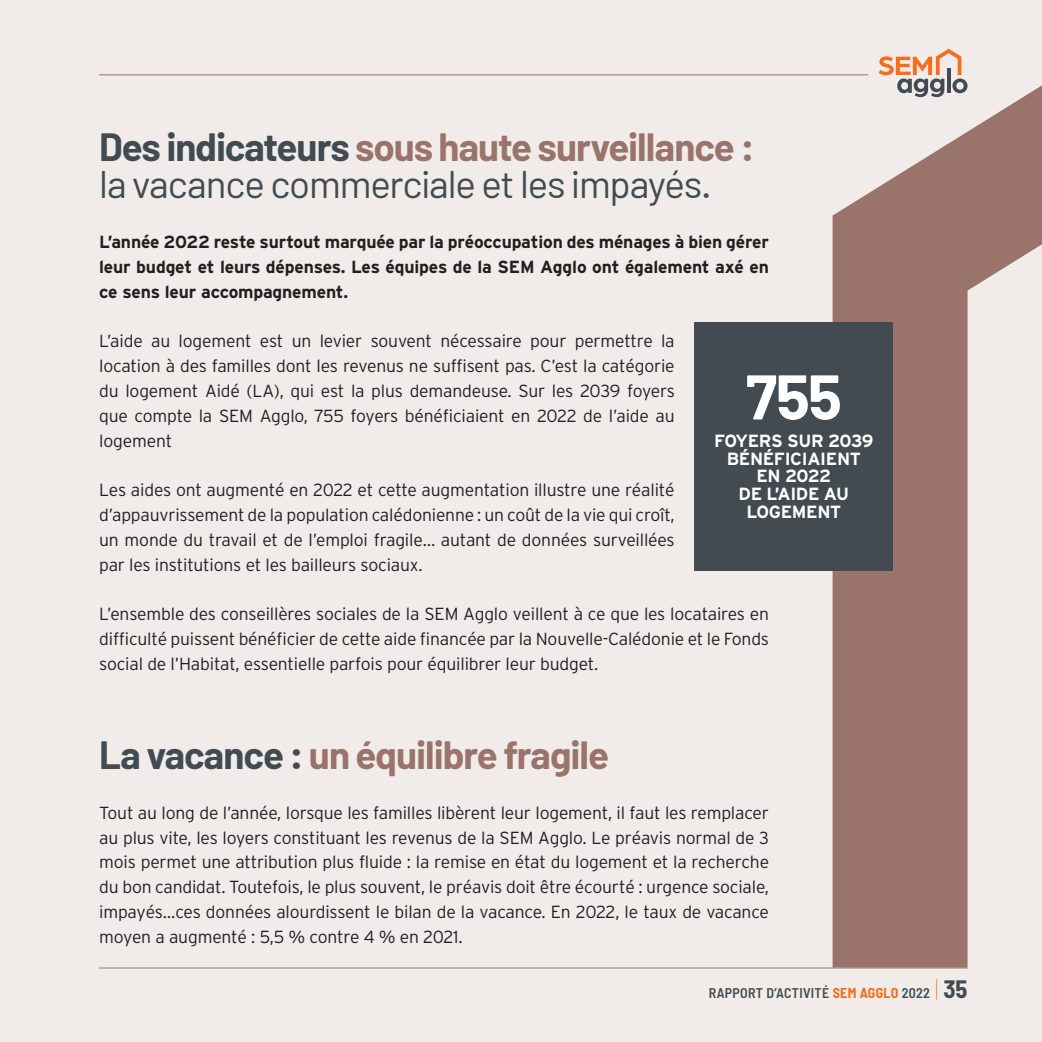
<style>
.page{position:relative;width:1042px;height:1042px;background:#f1ece9}
.page>*{position:absolute;margin:0;border:0;box-sizing:border-box;transform-origin:0 0}
.t1{font:700 63px "Barlow";color:#fff}
.t2{font:38.5px/37.1px "Barlow";letter-spacing:-.03em;color:#414b51}
.t3{font:700 38.5px "Barlow";letter-spacing:-.025em;color:#9a736a}
.t4{font:700 17.68px/17.7px "Interstate";letter-spacing:-.02em;color:#fff;text-align:center}
.t5{font:300 17.5px/24.8px "Interstate";letter-spacing:-.01em;color:#231f20;text-align:justify}
.t6{font:700 17.5px/24.8px "Interstate";letter-spacing:-.01em;color:#231f20;text-align:justify}
.t7{font:600 semi-condensed 14px "Barlow";letter-spacing:.02em;color:#414b51}
.s1{font-weight:700}
.s2{font-weight:700;color:#9a736a}
.s3{color:#414b51}
.s4{font-weight:700;color:#f36e21}
.s5{font-weight:100;font-size:24.5px;color:#f36e21}
.s6{font-weight:700;font-size:24.5px}
</style>
<div class="page">
<svg style="left:832px;top:85px;width:210px;height:882px;fill:#9a736a"></svg>
<hr style="left:99px;top:967px;width:868px;height:1px;background:#9a736a">
<hr style="left:99px;top:74px;width:769px;height:1px;background:#9a736a">
<svg style="left:879px;top:49px;width:88px;height:48px"></svg>
<div style="left:694px;top:322px;width:199px;height:248px;background:#414b51"></div>
<p class="t2" style="left:99px;top:127px;width:656px"><span class="s1">Des indicateurs</span> <span class="s2">sous haute surveillance : </span>la vacance commerciale et les impayés.</p>
<p class="t6" style="left:99px;top:229px;width:671px">L’année 2022 reste surtout marquée par la préoccupation des ménages à bien gérer leur budget et leurs dépenses. Les équipes de la SEM Agglo ont également axé en ce sens leur accompagnement.</p>
<p class="t5" style="left:99px;top:329px;width:577px">L’aide au logement est un levier souvent nécessaire pour permettre la location à des familles dont les revenus ne suffisent pas. C’est la catégorie du logement Aidé (LA), qui est la plus demandeuse. Sur les 2039 foyers que compte la SEM Agglo, 755 foyers bénéficiaient en 2022 de l’aide au logement</p>
<p class="t5" style="left:99px;top:477px;width:577px">Les aides ont augmenté en 2022 et cette augmentation illustre une réalité d’appauvrissement de la population calédonienne : un coût de la vie qui croît, un monde du travail et de l’emploi fragile… autant de données surveillées par les institutions et les bailleurs sociaux.</p>
<p class="t5" style="left:99px;top:601px;width:671px">L’ensemble des conseillères sociales de la SEM Agglo veillent à ce que les locataires en difficulté puissent bénéficier de cette aide financée par la Nouvelle-Calédonie et le Fonds social de l’Habitat, essentielle parfois pour équilibrer leur budget.</p>
<p class="t1" style="left:746px;top:358px;width:98px">755</p>
<p class="t4" style="left:714px;top:432px;width:161px">FOYERS SUR 2039<br>BÉNÉFICIAIENT<br>EN 2022<br>DE L’AIDE AU<br>LOGEMENT</p>
<p class="t3" style="left:99px;top:731px;width:511px"><span class="s3">La vacance :</span> un équilibre fragile</p>
<p class="t5" style="left:99px;top:800px;width:671px">Tout au long de l’année, lorsque les familles libèrent leur logement, il faut les remplacer au plus vite, les loyers constituant les revenus de la SEM Agglo. Le préavis normal de 3 mois permet une attribution plus fluide : la remise en état du logement et la recherche du bon candidat. Toutefois, le plus souvent, le préavis doit être écourté : urgence sociale, impayés…ces données alourdissent le bilan de la vacance. En 2022, le taux de vacance moyen a augmenté : 5,5 % contre 4 % en 2021.</p>
<p class="t7" style="left:709px;top:984px;width:260px">RAPPORT D’ACTIVITÉ <span class="s4">SEM AGGLO</span> 2022 <span class="s5">|</span> <span class="s6">35</span></p>
</div>
